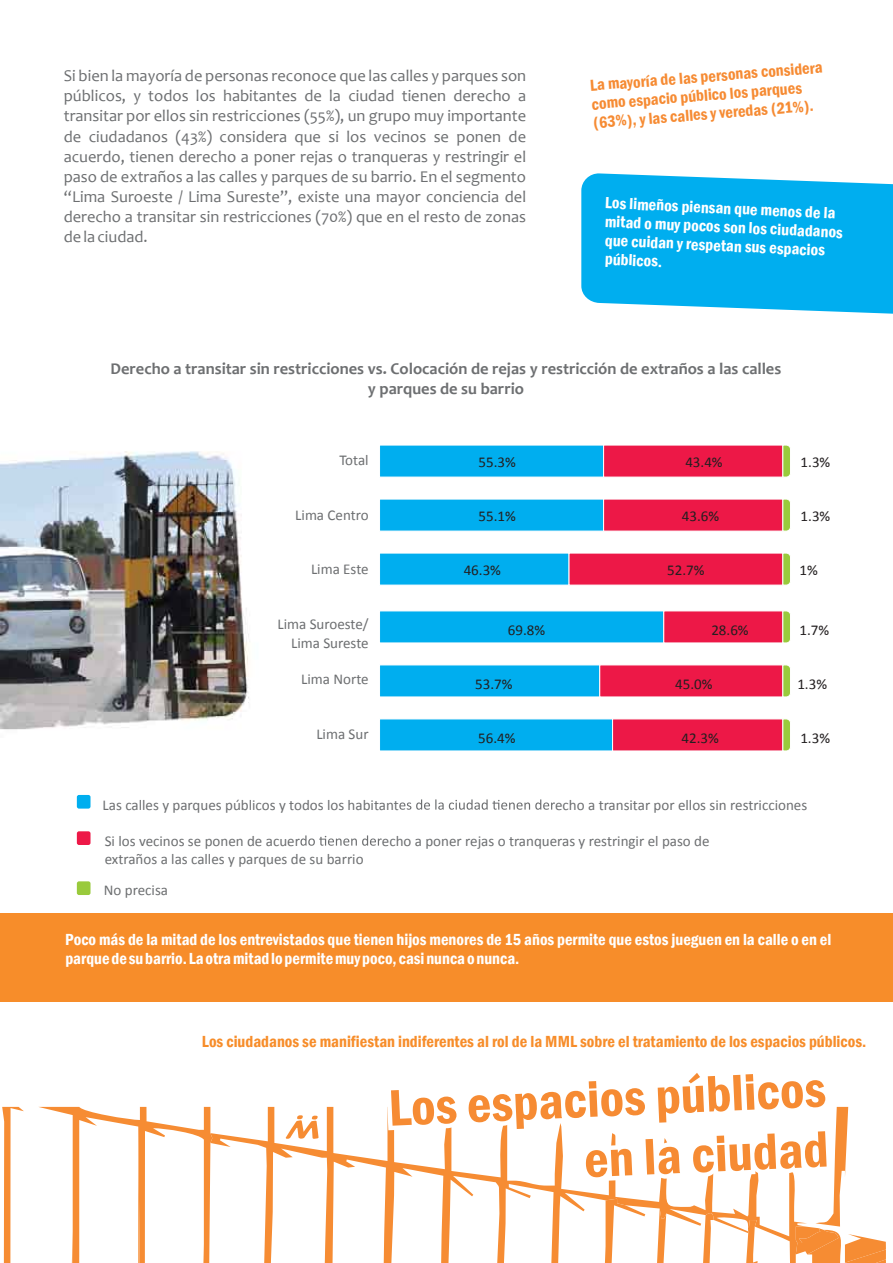
<style>
.page{position:relative;width:893px;height:1263px;background:#fff}
.page>*{position:absolute;margin:0;border:0;box-sizing:border-box;transform-origin:0 0}
.t1{font:600 condensed 52.95px/60.9px "Franklin Gothic";color:#f68b33;text-align:right}
.t2{font:16.5px/20.1px "Candara";color:#6d6f71;text-align:justify}
.t3{font:600 condensed 16.5px/18.9px "Franklin Gothic";color:#fff}
.t4{font:700 16.5px/20.1px "Candara";color:#6d6f71;text-align:center}
.t5{font:600 condensed 16.5px "Franklin Gothic";color:#f78d2a}
.t6{font:600 condensed 16.5px/18.8px "Franklin Gothic";color:#f68b33}
.t7{font:15px/18.3px "Calibri";color:#6d6f71;text-align:right}
.t8{font:15px "Calibri";color:#231f20}
</style>
<div class="page">
<img style="left:0;top:451px;width:249px;height:279px">
<svg style="left:2px;top:1107px;width:794px;height:156px"></svg>
<svg style="left:38px;top:1107px;width:174px;height:156px"></svg>
<svg style="left:796px;top:1107px;width:90px;height:156px"></svg>
<svg style="left:581px;top:1199px;width:208px;height:64px"></svg>
<svg style="left:386px;top:1107px;width:445px;height:75px"></svg>
<svg style="left:285px;top:1115px;width:34px;height:24px"></svg>
<div style="left:0;top:913px;width:893px;height:88px;background:#f78d2a"></div>
<div style="left:379px;top:445px;width:225px;height:32px;background:#00aeef"></div>
<div style="left:603px;top:445px;width:180px;height:32px;background:#ed1847"></div>
<svg style="left:782px;top:445px;width:8px;height:32px"></svg>
<div style="left:379px;top:499px;width:225px;height:32px;background:#00aeef"></div>
<div style="left:603px;top:499px;width:180px;height:32px;background:#ed1847"></div>
<svg style="left:782px;top:499px;width:8px;height:32px"></svg>
<div style="left:379px;top:553px;width:190px;height:32px;background:#00aeef"></div>
<div style="left:569px;top:553px;width:214px;height:32px;background:#ed1847"></div>
<svg style="left:782px;top:553px;width:8px;height:32px"></svg>
<div style="left:379px;top:611px;width:285px;height:32px;background:#00aeef"></div>
<div style="left:664px;top:611px;width:119px;height:32px;background:#ed1847"></div>
<svg style="left:782px;top:611px;width:8px;height:32px"></svg>
<div style="left:379px;top:665px;width:221px;height:32px;background:#00aeef"></div>
<div style="left:600px;top:665px;width:183px;height:32px;background:#ed1847"></div>
<svg style="left:782px;top:665px;width:8px;height:32px"></svg>
<div style="left:379px;top:719px;width:234px;height:32px;background:#00aeef"></div>
<div style="left:612px;top:719px;width:171px;height:32px;background:#ed1847"></div>
<svg style="left:782px;top:719px;width:8px;height:32px"></svg>
<div style="left:77px;top:795px;width:14px;height:14px;background:#00aeef;border-radius:2px"></div>
<div style="left:77px;top:831px;width:14px;height:14px;background:#ed1847;border-radius:2px"></div>
<div style="left:77px;top:881px;width:14px;height:14px;background:#99ca3c;border-radius:2px"></div>
<svg style="left:399px;top:799px;width:156px;height:11px"></svg>
<svg style="left:300px;top:835px;width:82px;height:11px"></svg>
<svg style="left:581px;top:173px;width:312px;height:141px;background:#16b5f0"></svg>
<p class="t2" style="left:64px;top:66px;width:464px">Si bien la mayoría de personas reconoce que las calles y parques son públicos, y todos los habitantes de la ciudad tienen derecho a transitar por ellos sin restricciones (55%), un grupo muy importante de ciudadanos (43%) considera que si los vecinos se ponen de acuerdo, tienen derecho a poner rejas o tranqueras y restringir el paso de extraños a las calles y parques de su barrio. En el segmento “Lima Suroeste / Lima Sureste”, existe una mayor conciencia del derecho a transitar sin restricciones (70%) que en el resto de zonas de la ciudad.</p>
<p class="t6" style="left:589px;top:75px;width:235px;rotate:-4deg">La mayoría de las personas considera como espacio público los parques (63%), y las calles y veredas (21%).</p>
<p class="t3" style="left:606px;top:192px;width:241px;rotate:3deg">Los limeños piensan que menos de la mitad o muy pocos son los ciudadanos que cuidan y respetan sus espacios públicos.</p>
<p class="t4" style="left:110px;top:358px;width:672px">Derecho a transitar sin restricciones vs. Colocación de rejas y restricción de extraños a las calles y parques de su barrio</p>
<p class="t7" style="left:339px;top:450px;width:31px">Total</p>
<p class="t8" style="left:478px;top:452px;width:39px">55.3%</p>
<p class="t8" style="left:685px;top:452px;width:39px">43.4%</p>
<p class="t8" style="left:801px;top:452px;width:31px">1.3%</p>
<p class="t7" style="left:295px;top:505px;width:75px">Lima Centro</p>
<p class="t8" style="left:478px;top:506px;width:39px">55.1%</p>
<p class="t8" style="left:682px;top:506px;width:39px">43.6%</p>
<p class="t8" style="left:801px;top:506px;width:31px">1.3%</p>
<p class="t7" style="left:311px;top:560px;width:59px">Lima Este</p>
<p class="t8" style="left:464px;top:560px;width:39px">46.3%</p>
<p class="t8" style="left:667px;top:560px;width:39px">52.7%</p>
<p class="t8" style="left:799px;top:560px;width:20px">1%</p>
<p class="t7" style="left:277px;top:614px;width:93px">Lima Suroeste/<br>Lima Sureste</p>
<p class="t7" style="left:301px;top:669px;width:69px">Lima Norte</p>
<p class="t8" style="left:508px;top:621px;width:39px">69.8%</p>
<p class="t8" style="left:711px;top:621px;width:39px">28.6%</p>
<p class="t8" style="left:799px;top:621px;width:31px">1.7%</p>
<p class="t8" style="left:475px;top:675px;width:39px">53.7%</p>
<p class="t8" style="left:675px;top:675px;width:39px">45.0%</p>
<p class="t8" style="left:797px;top:675px;width:31px">1.3%</p>
<p class="t7" style="left:316px;top:724px;width:54px">Lima Sur</p>
<p class="t8" style="left:478px;top:728px;width:39px">56.4%</p>
<p class="t8" style="left:682px;top:728px;width:39px">42.3%</p>
<p class="t8" style="left:800px;top:728px;width:31px">1.3%</p>
<p class="t7" style="left:103px;top:795px;width:298px">Las calles y parques públicos y todos los habitant</p>
<p class="t7" style="left:555px;top:795px;width:254px">echo a transitar por ellos sin restricciones</p>
<p class="t7" style="left:105px;top:831px;width:197px">Si los vecinos se ponen de acuer</p>
<p class="t7" style="left:382px;top:831px;width:329px">echo a poner rejas o tranqueras y restringir el paso de</p>
<p class="t7" style="left:104px;top:843px;width:261px;line-height:31.2px;text-align:left">extraños a las calles y parques de su barrio<br>No precisa</p>
<p class="t3" style="left:65px;top:930px;width:768px">Poco más de la mitad de los entrevistados que tienen hijos menores de 15 años permite que estos jueguen en la calle o en el parque de su barrio. La otramitad lo permite muy poco, casi nunca o nunca.</p>
<p class="t5" style="left:202px;top:1031px;width:666px">Los ciudadanos se manifiestan indiferentes al rol de la MML sobre el tratamiento de los espacios públicos.</p>
<h1 class="t1" style="left:387px;top:1079px;width:439px;rotate:-3deg">Los espacios públicos en la ciudad</h1>
</div>
